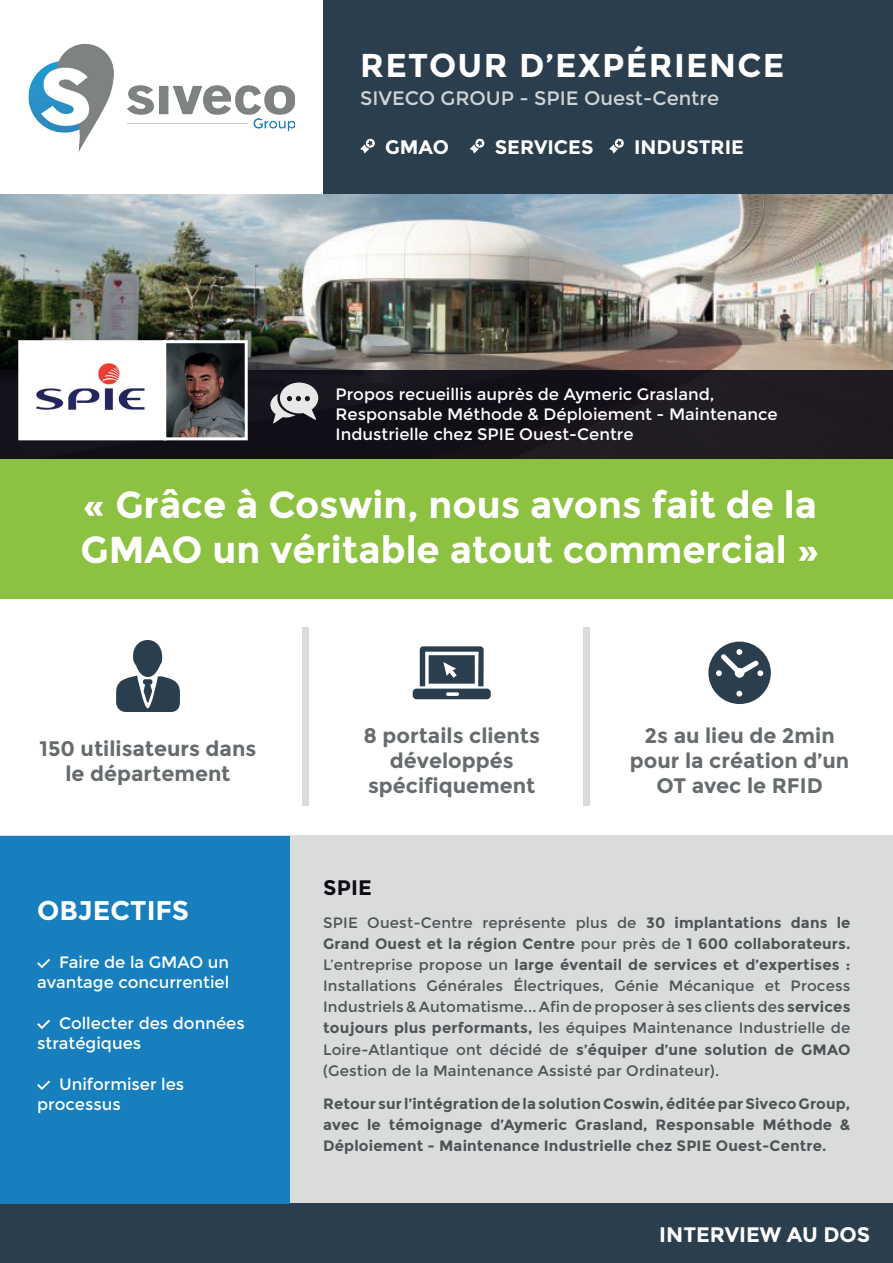
<style>
.page{position:relative;width:893px;height:1263px;background:#fff}
.page>*{position:absolute;margin:0;border:0;box-sizing:border-box;transform-origin:0 0}
.t1{font:700 37.5px/45px "Montserrat";color:#fff}
.t2{font:700 33px "Montserrat";letter-spacing:.04em;color:#fff}
.t3{font:700 27px "Montserrat";color:#fff}
.t4{font:700 21px/25.2px "Montserrat";color:#666b6e;text-align:center}
.t5{font:700 21px "Montserrat";color:#fff}
.t6{font:700 21px "Montserrat";color:#0e0c15}
.t7{font:700 19.65px "Montserrat";color:#fff}
.t8{font:19.5px "Montserrat";color:#d0d3d3}
.t9{font:16.5px/19.8px "Montserrat";color:#fff}
.t10{font:15px/21px "Montserrat";letter-spacing:.01em;color:#505356;text-align:justify}
.t11{font:700 15px/21px "Montserrat";letter-spacing:.01em;color:#505356;text-align:justify}
.s1{font-weight:700}
</style>
<div class="page">
<div style="left:323px;top:0;width:570px;height:195px;background:#2a3e4e"></div>
<div style="left:0;top:459px;width:893px;height:139px;background:#8cc141"></div>
<div style="left:0;top:836px;width:893px;height:427px;background:#dadcdc"></div>
<div style="left:302px;top:627px;width:6px;height:178px;background:#dadcdc"></div>
<div style="left:583px;top:627px;width:7px;height:178px;background:#dadcdc"></div>
<div style="left:0;top:1203px;width:893px;height:60px;background:#2a3e4e"></div>
<img style="left:0;top:195px;width:893px;height:175px">
<div style="left:0;top:370px;width:893px;height:89px;background:#18151c"></div>
<svg style="left:270px;top:383px;width:48px;height:41px"></svg>
<svg style="left:360px;top:139px;width:15px;height:15px"></svg>
<svg style="left:470px;top:139px;width:15px;height:15px"></svg>
<svg style="left:609px;top:139px;width:15px;height:15px"></svg>
<div style="left:0;top:836px;width:289px;height:367px;background:#177fbe"></div>
<svg style="left:37px;top:959px;width:13px;height:9px"></svg>
<svg style="left:37px;top:1020px;width:13px;height:9px"></svg>
<svg style="left:37px;top:1080px;width:13px;height:10px"></svg>
<img style="left:29px;top:44px;width:266px;height:109px">
<svg style="left:116px;top:640px;width:64px;height:72px"></svg>
<svg style="left:413px;top:646px;width:78px;height:53px"></svg>
<div style="left:20px;top:342px;width:145px;height:97px;background:#fff"></div>
<img style="left:35px;top:363px;width:110px;height:47px">
<div style="left:18px;top:340px;width:149px;height:100px;border:3px solid #fff"></div>
<img style="left:167px;top:344px;width:77px;height:92px">
<div style="left:163px;top:340px;width:85px;height:100px;border:3px solid #fff"></div>
<svg style="left:708px;top:641px;width:63px;height:63px"></svg>
<p class="t2" style="left:360px;top:45px;width:426px">RETOUR D’EXPÉRIENCE</p>
<p class="t8" style="left:360px;top:86px;width:361px">SIVECO GROUP - SPIE Ouest-Centre</p>
<p class="t7" style="left:385px;top:135px;width:65px">GMAO</p>
<p class="t7" style="left:495px;top:135px;width:100px">SERVICES</p>
<p class="t7" style="left:634px;top:135px;width:111px">INDUSTRIE</p>
<p class="t9" style="left:336px;top:385px;width:444px">Propos recueillis auprès de Aymeric Grasland,<br>Responsable Méthode &amp; Déploiement - Maintenance<br>Industrielle chez SPIE Ouest-Centre</p>
<p class="t1" style="left:81px;top:483px;width:740px">« Grâce à Coswin, nous avons fait de la<br>GMAO un véritable atout commercial »</p>
<p class="t4" style="left:40px;top:736px;width:218px">150 utilisateurs dans le département</p>
<p class="t3" style="left:37px;top:894px;width:153px">OBJECTIFS</p>
<p class="t9" style="left:37px;top:953px;width:194px;text-align:right">Faire de la GMAO un avantage concurrentiel</p>
<p class="t9" style="left:37px;top:1013px;width:209px;text-indent:22px">Collecter des données stratégiques</p>
<p class="t9" style="left:37px;top:1074px;width:149px;text-indent:22px">Uniformiser les processus</p>
<p class="t4" style="left:363px;top:723px;width:178px">8 portails clients développés spécifiquement</p>
<p class="t4" style="left:630px;top:723px;width:221px">2s au lieu de 2min pour la création d’un<br>OT avec le RFID</p>
<p class="t6" style="left:323px;top:875px;width:50px">SPIE</p>
<p class="t10" style="left:323px;top:913px;width:529px">SPIE Ouest-Centre représente plus de <span class="s1">30 implantations dans le Grand Ouest et la région Centre</span> pour près de <span class="s1">1 600 collaborateurs.<br></span>L’entreprise propose un <span class="s1">large éventail de services et d’expertises :<br></span>Installations Générales Électriques, Génie Mécanique et Process Industriels &amp; Automatisme... Afin de proposer à ses clients des <span class="s1">services toujours plus performants,</span> les équipes Maintenance Industrielle de Loire-Atlantique ont décidé de <span class="s1">s’équiper d’une solution de GMAO </span>(Gestion de la Maintenance Assisté par Ordinateur).</p>
<p class="t11" style="left:323px;top:1093px;width:529px">Retour sur l’intégration de la solution Coswin, éditée par Siveco Group, avec le témoignage d’Aymeric Grasland, Responsable Méthode &amp; Déploiement - Maintenance Industrielle chez SPIE Ouest-Centre.</p>
<p class="t5" style="left:659px;top:1221px;width:212px">INTERVIEW AU DOS</p>
</div>
